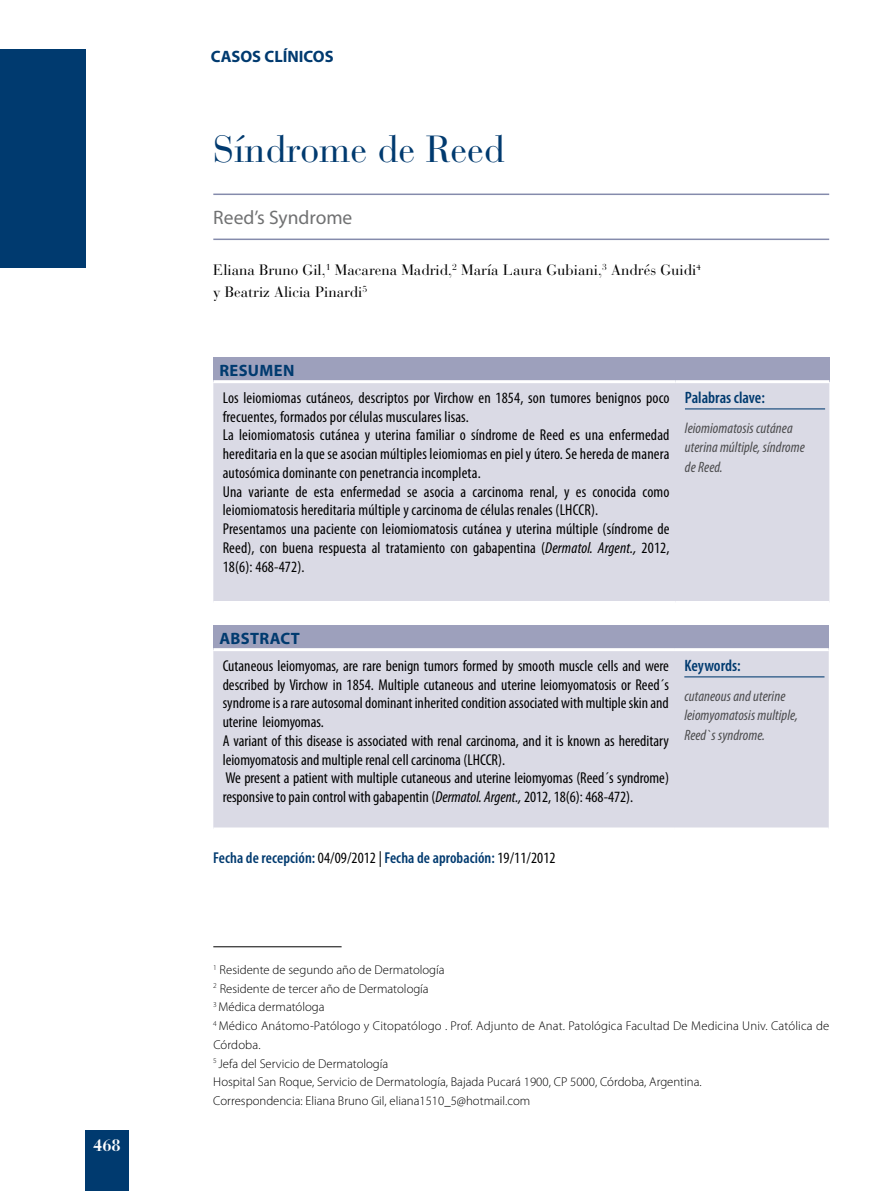
<style>
.page{position:relative;width:893px;height:1191px;background:#fff}
.page>*{position:absolute;margin:0;border:0;box-sizing:border-box;transform-origin:0 0}
.t1{font:37.5px "Bauer Bodoni";color:#003a6f}
.t2{font:19.5px "Myriad Pro";color:#707172}
.t3{font:600 condensed 16.5px "Myriad Pro";color:#003a6f}
.t4{font:700 16.5px "Myriad Pro";letter-spacing:.02em;color:#003a6f}
.t5{font:700 16.5px "Myriad Pro";color:#003a6f}
.t6{font:700 16.5px "Bauer Bodoni";color:#fff}
.t7{font:condensed 15.75px/18.8px "Myriad Pro";letter-spacing:.005em;color:#000}
.t8{font:600 condensed 15.75px "Myriad Pro";letter-spacing:.005em;color:#003a6f}
.t9{font:italic condensed 15px/19.5px "Myriad Pro";letter-spacing:.005em;color:#4b4b4d}
.t10{font:15px/22.5px "Bauer Bodoni";color:#000}
.t11{font:300 12.75px/18.8px "Myriad Pro";color:#000}
.s1{font-style:italic}
.s2{font-weight:400;color:#000}
</style>
<div class="page">
<div style="left:85px;top:1130px;width:44px;height:61px;background:#003a6f"></div>
<div style="left:213px;top:357px;width:616px;height:25px;background:#9da0bc"></div>
<div style="left:213px;top:383px;width:616px;height:218px;background:#dadae5"></div>
<hr style="left:213px;top:380px;width:463px;height:3px;background:#fff">
<hr style="left:676px;top:380px;width:153px;height:3px;background:#fff">
<hr style="left:685px;top:408px;width:140px;height:1px;background:#003a6f">
<div style="left:213px;top:625px;width:616px;height:24px;background:#9da0bc"></div>
<div style="left:213px;top:651px;width:616px;height:176px;background:#dadae5"></div>
<hr style="left:213px;top:648px;width:462px;height:3px;background:#fff">
<hr style="left:675px;top:648px;width:154px;height:3px;background:#fff">
<hr style="left:684px;top:676px;width:140px;height:1px;background:#003a6f">
<hr style="left:213px;top:946px;width:129px;height:1px;background:#000">
<div style="left:0;top:49px;width:85px;height:218px;background:#003a6f"></div>
<hr style="left:213px;top:238px;width:616px;height:2px;background:#858bac">
<hr style="left:213px;top:193px;width:616px;height:2px;background:#858bac">
<p class="t6" style="left:93px;top:1135px;width:29px">468</p>
<p class="t5" style="left:211px;top:46px;width:124px">CASOS CLÍNICOS</p>
<h1 class="t1" style="left:213px;top:127px;width:293px">Síndrome de Reed</h1>
<p class="t2" style="left:213px;top:206px;width:141px">Reed’s Syndrome</p>
<p class="t10" style="left:213px;top:258px;width:489px">Eliana Bruno Gil,<sup>1</sup> Macarena Madrid,<sup>2</sup> María Laura Gubiani,<sup>3</sup> Andrés Guidi<sup>4 </sup>y Beatriz Alicia Pinardi<sup>5</sup></p>
<p class="t4" style="left:219px;top:359px;width:76px">RESUMEN</p>
<p class="t7" style="left:223px;top:388px;width:448px">Los leiomiomas cutáneos, descriptos por Virchow en 1854, son tumores benignos poco frecuentes, formados por células musculares lisas.<br>La leiomiomatosis cutánea y uterina familiar o síndrome de Reed es una enfermedad hereditaria en la que se asocian múltiples leiomiomas en piel y útero. Se hereda de manera autosómica dominante con penetrancia incompleta.<br>Una variante de esta enfermedad se asocia a carcinoma renal, y es conocida como leiomiomatosis hereditaria múltiple y carcinoma de células renales (LHCCR).<br>Presentamos una paciente con leiomiomatosis cutánea y uterina múltiple (síndrome de Reed), con buena respuesta al tratamiento con gabapentina (<span class="s1">Dermatol. Argent.,</span> 2012, 18(6): 468-472).</p>
<p class="t3" style="left:685px;top:388px;width:81px">Palabras clave:</p>
<p class="t9" style="left:685px;top:418px;width:121px">leiomiomatosis cutánea uterina múltiple, síndrome de Reed.</p>
<p class="t4" style="left:219px;top:627px;width:82px">ABSTRACT</p>
<p class="t7" style="left:223px;top:656px;width:448px">Cutaneous leiomyomas, are rare benign tumors formed by smooth muscle cells and were described by Virchow in 1854. Multiple cutaneous and uterine leiomyomatosis or Reed´s syndrome is a rare autosomal dominant inherited condition associated with multiple skin and uterine leiomyomas.<br>A variant of this disease is associated with renal carcinoma, and it is known as hereditary leiomyomatosis and multiple renal cell carcinoma (LHCCR).<br>We present a patient with multiple cutaneous and uterine leiomyomas (Reed´s syndrome) responsive to pain control with gabapentin (<span class="s1">Dermatol. Argent.,</span> 2012, 18(6): 468-472).</p>
<p class="t3" style="left:684px;top:656px;width:58px">Keywords:</p>
<p class="t9" style="left:684px;top:686px;width:115px">cutaneous and uterine leiomyomatosis multiple,<br>Reed`s syndrome.</p>
<p class="t8" style="left:213px;top:847px;width:344px">Fecha de recepción: <span class="s2">04/09/2012 |</span> Fecha de aprobación: <span class="s2">19/11/2012</span></p>
<p class="t11" style="left:213px;top:960px;width:617px"><sup>1</sup> Residente de segundo año de Dermatología<br><sup>2</sup> Residente de tercer año de Dermatología<br><sup>3</sup> Médica dermatóloga<br><sup>4</sup> Médico Anátomo-Patólogo y Citopatólogo . Prof. Adjunto de Anat. Patológica Facultad De Medicina Univ. Católica de Córdoba.<br><sup>5</sup> Jefa del Servicio de Dermatología<br>Hospital San Roque, Servicio de Dermatología, Bajada Pucará 1900, CP 5000, Córdoba, Argentina.<br>Correspondencia: Eliana Bruno Gil, eliana1510_5@hotmail.com</p>
</div>
